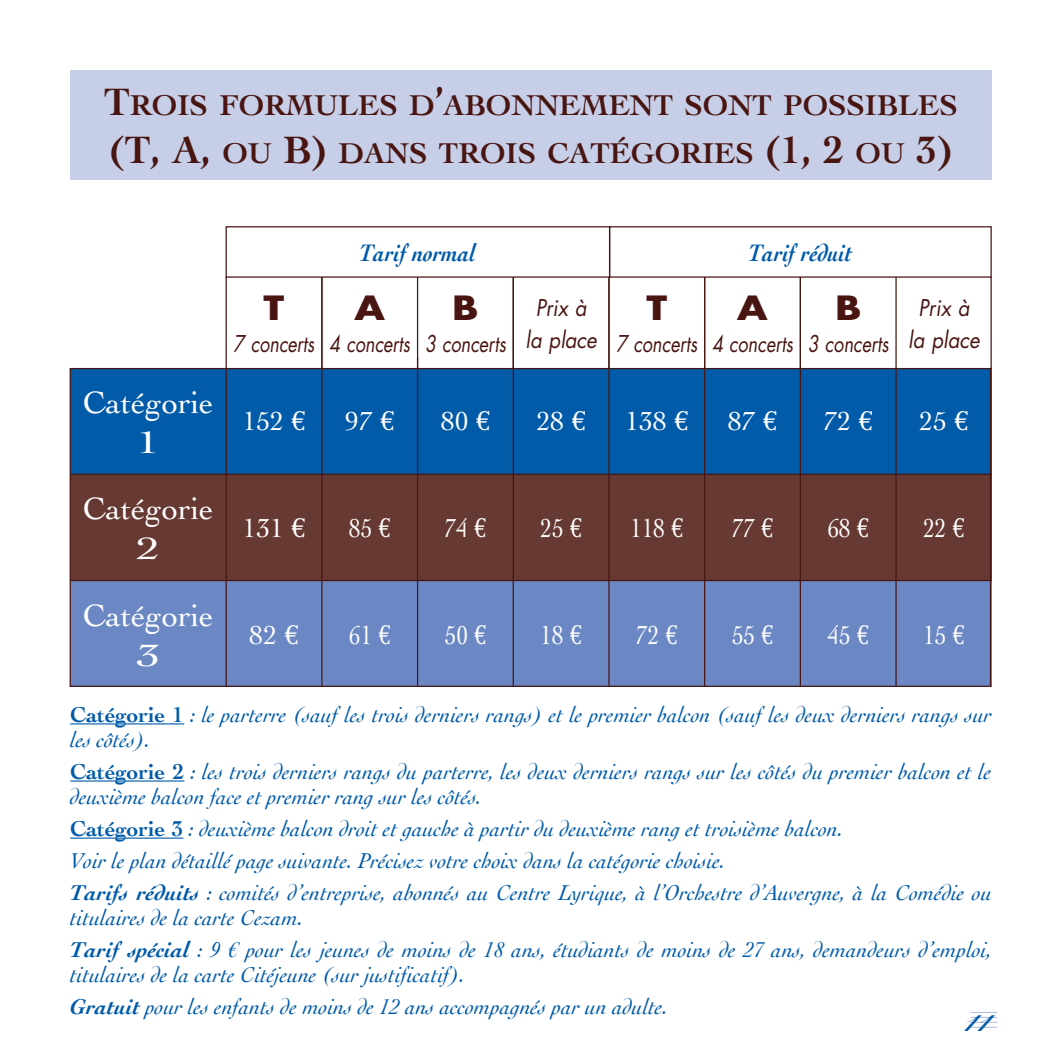
<style>
.page{position:relative;width:1062px;height:1062px;background:#fff}
.page>*{position:absolute;margin:0;border:0;box-sizing:border-box;transform-origin:0 0}
.t1{font:32.5px/40px "Cochin";color:#fff;text-align:center}
.t2{font:700 32.5px "Futura";color:#491511;scale:1.2 1}
.t3{font:700 30px/48px "Cochin";color:#491511}
.t4{font:27.5px "Cochin";color:#fff;scale:.84 1}
.t5{font:27.5px "Cochin";color:#fff}
.t6{font:900 27.5px "Kuenstler Script";color:#015ba9}
.t7{font:italic 700 25px "Cochin";color:#015ba9;scale:.85 1}
.t8{font:italic 22.5px/32px "Cochin";color:#015ba9}
.t9{font:italic 22.5px "Futura";color:#491511;scale:.8 1}
.t10{font:italic 22.5px/32.5px "Futura";color:#491511;text-align:center;scale:.9 1}
.s1{font-size:40px}
.s2{font-family:"Euro Serif"}
.s3{font-weight:700;font-style:normal}
.s4{font-weight:700}
</style>
<div class="page">
<svg style="left:970px;top:1012px;width:27px;height:16px"></svg>
<div style="left:70px;top:474px;width:921px;height:106px;background:#663932"></div>
<div style="left:70px;top:580px;width:921px;height:107px;background:#6b88c4"></div>
<div style="left:70px;top:368px;width:921px;height:106px;background:#015ba9"></div>
<div style="left:70px;top:70px;width:921px;height:110px;background:#c6cee8"></div>
<hr style="left:225px;top:277px;width:2px;height:410px;background:#491511">
<hr style="left:321px;top:277px;width:1px;height:410px;background:#491511">
<hr style="left:417px;top:357px;width:1px;height:330px;background:#491511">
<hr style="left:513px;top:277px;width:1px;height:410px;background:#491511">
<hr style="left:608px;top:277px;width:1px;height:410px;background:#491511">
<hr style="left:704px;top:277px;width:1px;height:410px;background:#491511">
<hr style="left:800px;top:277px;width:1px;height:410px;background:#491511">
<hr style="left:895px;top:277px;width:1px;height:410px;background:#491511">
<div style="left:609px;top:226px;width:382px;height:52px;border:1px solid #491511"></div>
<div style="left:225px;top:226px;width:385px;height:52px;border:1px solid #491511"></div>
<hr style="left:321px;top:277px;width:1px;height:92px;background:#491511">
<hr style="left:513px;top:277px;width:1px;height:92px;background:#491511">
<hr style="left:608px;top:277px;width:1px;height:92px;background:#491511">
<hr style="left:704px;top:277px;width:1px;height:92px;background:#491511">
<hr style="left:990px;top:277px;width:1px;height:92px;background:#491511">
<hr style="left:417px;top:277px;width:1px;height:92px;background:#491511">
<hr style="left:800px;top:277px;width:1px;height:92px;background:#491511">
<hr style="left:70px;top:474px;width:921px;height:1px;background:#491511">
<hr style="left:70px;top:580px;width:921px;height:1px;background:#491511">
<hr style="left:70px;top:723px;width:114px;height:1px;background:#015ba9">
<hr style="left:70px;top:780px;width:114px;height:1px;background:#015ba9">
<hr style="left:70px;top:837px;width:113px;height:1px;background:#015ba9">
<h2 class="t3" style="left:104px;top:80px;width:855px"><span class="s1">T</span>ROIS FORMULES D<span class="s1">’</span>ABONNEMENT SONT POSSIBLES <span class="s1">(T, A,</span> OU <span class="s1">B)</span> DANS TROIS CATÉGORIES <span class="s1">(1, 2</span> OU <span class="s1">3)</span></h2>
<h1 class="t1" style="left:83px;top:383px;width:132px">Catégorie<br>1</h1>
<h1 class="t1" style="left:83px;top:488px;width:132px">Catégorie<br>2</h1>
<h1 class="t1" style="left:83px;top:595px;width:132px">Catégorie<br>3</h1>
<h1 class="t2" style="left:264px;top:286px;width:19px">T</h1>
<p class="t9" style="left:234px;top:330px;width:103px">7 concerts</p>
<p class="t7" style="left:360px;top:236px;width:138px">Tarif normal</p>
<p class="t7" style="left:749px;top:236px;width:123px">Tarif réduit</p>
<h1 class="t2" style="left:354px;top:286px;width:27px">A</h1>
<p class="t9" style="left:329px;top:330px;width:103px">4 concerts</p>
<h1 class="t2" style="left:452px;top:286px;width:24px">B</h1>
<p class="t9" style="left:425px;top:330px;width:103px">3 concerts</p>
<p class="t10" style="left:525px;top:291px;width:81px">Prix à la place</p>
<h1 class="t2" style="left:646px;top:286px;width:19px">T</h1>
<p class="t9" style="left:616px;top:330px;width:103px">7 concerts</p>
<h1 class="t2" style="left:737px;top:286px;width:27px">A</h1>
<p class="t9" style="left:712px;top:330px;width:103px">4 concerts</p>
<h1 class="t2" style="left:835px;top:286px;width:24px">B</h1>
<p class="t9" style="left:808px;top:330px;width:103px">3 concerts</p>
<p class="t10" style="left:908px;top:291px;width:81px">Prix à la place</p>
<p class="t5" style="left:243px;top:405px;width:64px">152 <span class="s2">E</span></p>
<p class="t5" style="left:345px;top:405px;width:50px">97 <span class="s2">E</span></p>
<p class="t5" style="left:441px;top:405px;width:50px">80 <span class="s2">E</span></p>
<p class="t5" style="left:537px;top:405px;width:50px">28 <span class="s2">E</span></p>
<p class="t5" style="left:625px;top:405px;width:64px">138 <span class="s2">E</span></p>
<p class="t5" style="left:728px;top:405px;width:50px">87 <span class="s2">E</span></p>
<p class="t5" style="left:824px;top:405px;width:50px">72 <span class="s2">E</span></p>
<p class="t5" style="left:919px;top:405px;width:50px">25 <span class="s2">E</span></p>
<p class="t5" style="left:243px;top:512px;width:64px">131 <span class="s2">E</span></p>
<p class="t4" style="left:349px;top:512px;width:50px">85 <span class="s2">E</span></p>
<p class="t4" style="left:445px;top:512px;width:50px">74 <span class="s2">E</span></p>
<p class="t4" style="left:540px;top:512px;width:50px">25 <span class="s2">E</span></p>
<p class="t4" style="left:630px;top:512px;width:64px">118 <span class="s2">E</span></p>
<p class="t4" style="left:732px;top:512px;width:50px">77 <span class="s2">E</span></p>
<p class="t4" style="left:827px;top:512px;width:50px">68 <span class="s2">E</span></p>
<p class="t4" style="left:923px;top:512px;width:50px">22 <span class="s2">E</span></p>
<p class="t5" style="left:250px;top:619px;width:50px">82 <span class="s2">E</span></p>
<p class="t4" style="left:349px;top:619px;width:50px">61 <span class="s2">E</span></p>
<p class="t4" style="left:445px;top:619px;width:50px">50 <span class="s2">E</span></p>
<p class="t4" style="left:540px;top:619px;width:50px">18 <span class="s2">E</span></p>
<p class="t4" style="left:636px;top:619px;width:50px">72 <span class="s2">E</span></p>
<p class="t4" style="left:732px;top:619px;width:50px">55 <span class="s2">E</span></p>
<p class="t4" style="left:827px;top:619px;width:50px">45 <span class="s2">E</span></p>
<p class="t4" style="left:923px;top:619px;width:50px">15 <span class="s2">E</span></p>
<p class="t8" style="left:70px;top:701px;width:923px;line-height:25px"><span class="s3">Catégorie 1</span> : le parterre (sauf les trois derniers rangs) et le premier balcon (sauf les deux derniers rangs sur les côtés).</p>
<p class="t8" style="left:70px;top:758px;width:923px;line-height:25px"><span class="s3">Catégorie 2</span> : les trois derniers rangs du parterre, les deux derniers rangs sur les côtés du premier balcon et le deuxième balcon face et premier rang sur les côtés.</p>
<p class="t8" style="left:70px;top:811px;width:923px"><span class="s3">Catégorie 3</span> : deuxième balcon droit et gauche à partir du deuxième rang et troisième balcon.<br>Voir le plan détaillé page suivante. Précisez votre choix dans la catégorie choisie.<br><span class="s4">Tarifs réduits</span> : comités d’entreprise, abonnés au Centre Lyrique, à l’Orchestre d’Auvergne, à la Comédie ou</p>
<p class="t8" style="left:70px;top:900px;width:923px">titulaires de la carte Cezam.<br><span class="s4">Tarif spécial</span> : 9 € pour les jeunes de moins de 18 ans, étudiants de moins de 27 ans, demandeurs d’emploi,</p>
<p class="t8" style="left:70px;top:957px;width:599px">titulaires de la carte Citéjeune (sur justificatif).<br><span class="s4">Gratuit</span> pour les enfants de moins de 12 ans accompagnés par un adulte.</p>
<p class="t6" style="left:964px;top:1004px;width:28px">11</p>
</div>
